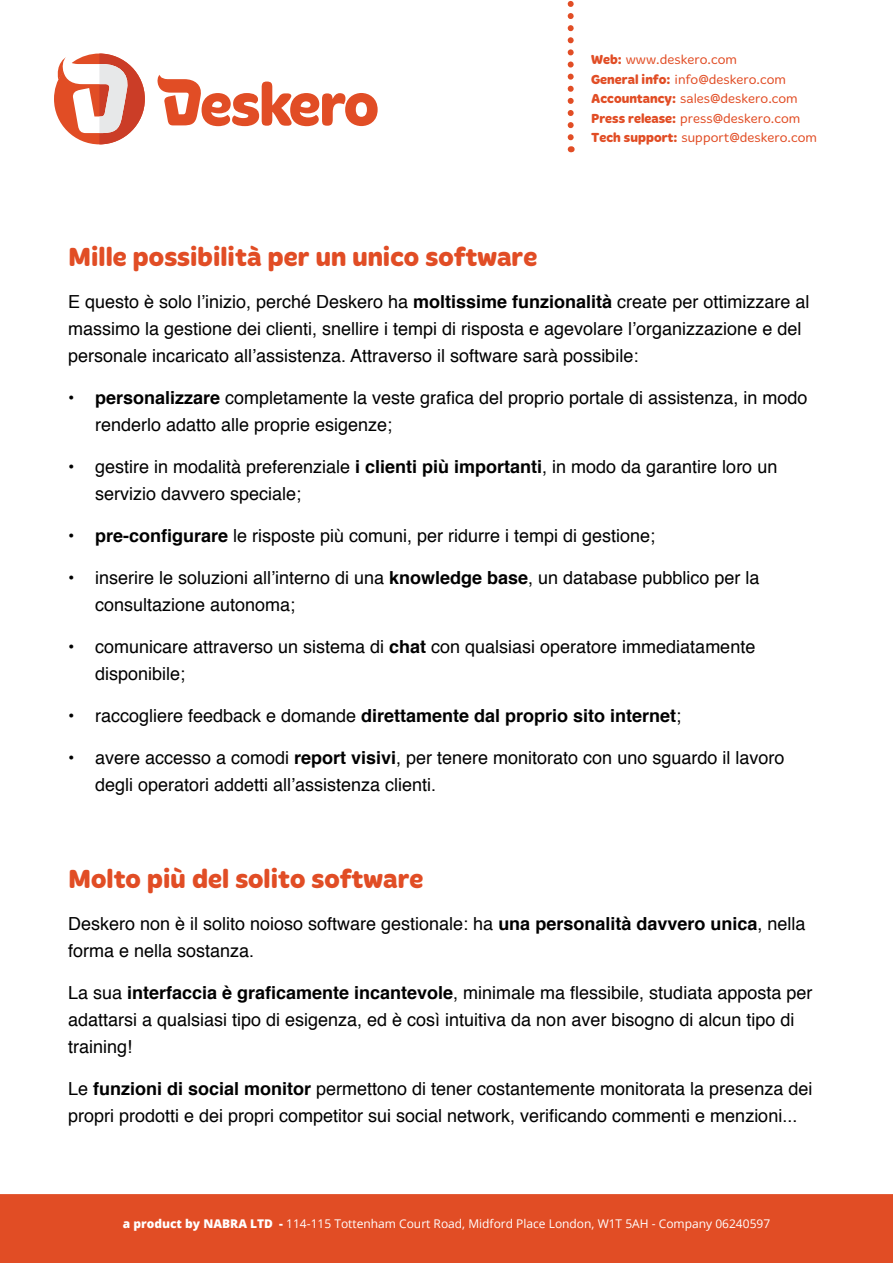
<style>
.page{position:relative;width:893px;height:1263px;background:#fff}
.page>*{position:absolute;margin:0;border:0;box-sizing:border-box;transform-origin:0 0}
.t1{font:700 27px "Merge";color:#e14d25}
.t2{font:18px/27px "Helvetica";color:#000}
.t3{font:700 18px "Helvetica";color:#000}
.t4{font:300 13.5px/19.5px "Merge";color:#e14d25}
.t5{font:12px "Open Sans";color:#fff}
.s1{font-weight:700}
.s2{font-weight:400}
.s3{font-weight:800}
</style>
<div class="page">
<svg style="left:157px;top:75px;width:221px;height:51px"></svg>
<svg style="left:54px;top:54px;width:91px;height:90px"></svg>
<div style="left:0;top:1194px;width:893px;height:69px;background:#e14d25"></div>
<svg style="left:568px;top:0;width:6px;height:137px"></svg>
<p class="t4" style="left:591px;top:50px;width:227px"><span class="s1">Web:</span> www.deskero.com<br><span class="s1">General info:</span> info@deskero.com<br><span class="s1">Accountancy:</span> sales@deskero.com<br><span class="s1">Press release:</span> press@deskero.com<br><span class="s1">Tech support:</span> support@deskero.com</p>
<h1 class="t1" style="left:68px;top:241px;width:471px">Mille possibilità per un unico software</h1>
<p class="t2" style="left:68px;top:288px;width:743px">E questo è solo l’inizio, perché Deskero ha <span class="s1">moltissime funzionalità</span> create per ottimizzare al massimo la gestione dei clienti, snellire i tempi di risposta e agevolare l’organizzazione e del personale incaricato all’assistenza. Attraverso il software sarà possibile:</p>
<p class="t2" style="left:95px;top:384px;width:714px;text-indent:-27px"><span class="s1">• personalizzare</span> completamente la veste grafica del proprio portale di assistenza, in modo renderlo adatto alle proprie esigenze;</p>
<p class="t2" style="left:95px;top:453px;width:684px;text-indent:-27px">• gestire in modalità preferenziale <span class="s1">i clienti più importanti</span>, in modo da garantire loro un servizio davvero speciale;</p>
<p class="t2" style="left:68px;top:522px;width:589px"><span class="s1">• pre-configurare</span> le risposte più comuni, per ridurre i tempi di gestione;</p>
<p class="t2" style="left:95px;top:564px;width:666px;text-indent:-27px">• inserire le soluzioni all’interno di una <span class="s1">knowledge base</span>, un database pubblico per la consultazione autonoma;</p>
<p class="t2" style="left:95px;top:633px;width:662px;text-indent:-27px">• comunicare attraverso un sistema di <span class="s1">chat</span> con qualsiasi operatore immediatamente disponibile;</p>
<p class="t3" style="left:68px;top:701px;width:615px"><span class="s2">• raccogliere feedback e domande</span> direttamente dal proprio sito internet<span class="s2">;</span></p>
<p class="t2" style="left:95px;top:744px;width:691px;text-indent:-27px">• avere accesso a comodi <span class="s1">report visivi</span>, per tenere monitorato con uno sguardo il lavoro degli operatori addetti all’assistenza clienti.</p>
<h1 class="t1" style="left:68px;top:863px;width:357px">Molto più del solito software</h1>
<p class="t2" style="left:68px;top:911px;width:739px">Deskero non è il solito noioso software gestionale: ha <span class="s1">una personalità davvero unica</span>, nella forma e nella sostanza.</p>
<p class="t2" style="left:68px;top:980px;width:746px">La sua <span class="s1">interfaccia è graficamente incantevole</span>, minimale ma flessibile, studiata apposta per adattarsi a qualsiasi tipo di esigenza, ed è così intuitiva da non aver bisogno di alcun tipo di training!</p>
<p class="t2" style="left:68px;top:1076px;width:746px">Le <span class="s1">funzioni di social monitor</span> permettono di tener costantemente monitorata la presenza dei propri prodotti e dei propri competitor sui social network, verificando commenti e menzioni...</p>
<p class="t5" style="left:123px;top:1215px;width:649px"><span class="s3">a product by NABRA LTD -</span> 114-115 Tottenham Court Road, Midford Place London, W1T 5AH - Company 06240597</p>
</div>
